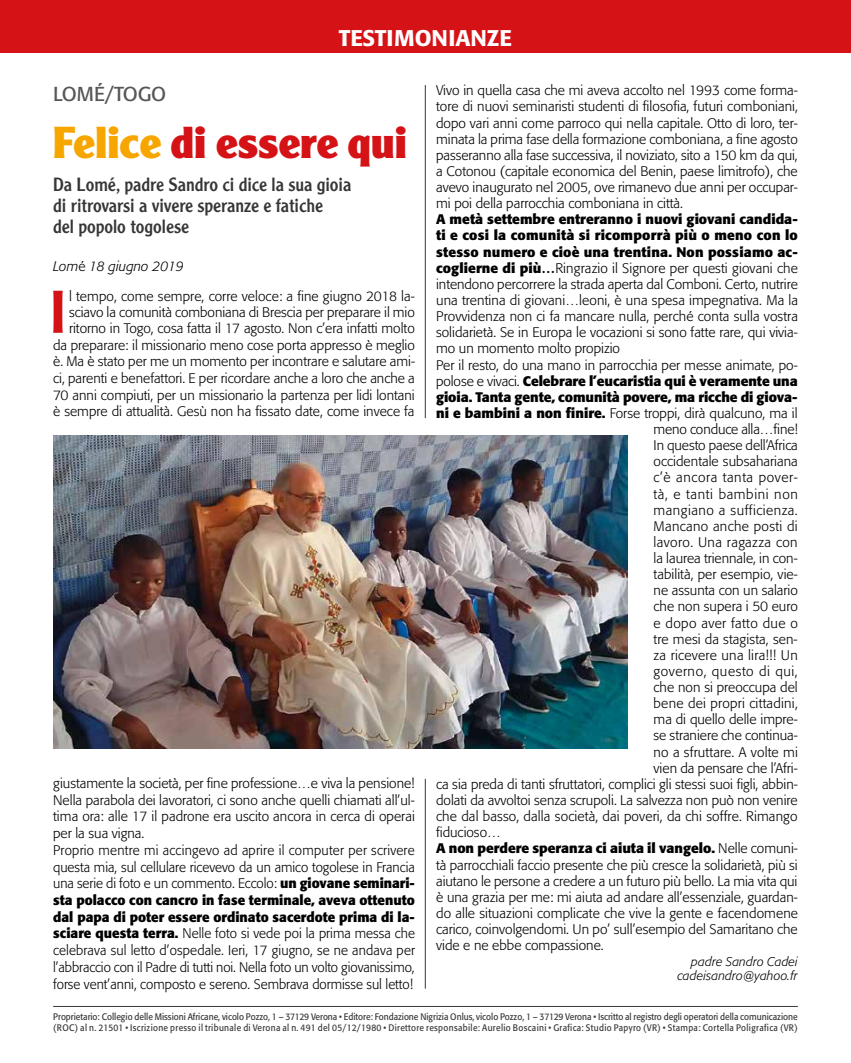
<style>
.page{position:relative;width:851px;height:1063px;background:#fff}
.page>*{position:absolute;margin:0;border:0;box-sizing:border-box;transform-origin:0 0}
.t1{font:500 58.88px "Clearface Gothic LH";color:#d51317}
.t2{font:900 43.75px "Clearface Gothic LH";letter-spacing:.005em;color:#d51317}
.t3{font:500 22.5px "Formata";color:#fff}
.t4{font:20px "Formata";letter-spacing:-.01em;color:#575756}
.t5{font:18.75px/21.2px "Clearface Gothic LH";color:#373636}
.t6{font:300 13.75px/16.8px "Formata";color:#000;text-align:right}
.t7{font:700 13.75px "Formata";color:#000}
.t8{font:300 13.75px "Formata";letter-spacing:.04em;color:#000}
.t9{font:300 13.75px "Formata";letter-spacing:.025em;color:#000}
.t10{font:300 13.75px "Formata";letter-spacing:.02em;color:#000}
.t11{font:300 13.75px "Formata";letter-spacing:.035em;color:#000}
.t12{font:300 13.75px "Formata";letter-spacing:.03em;color:#000}
.t13{font:300 13.75px "Formata";letter-spacing:.045em;color:#000}
.t14{font:italic 300 13.75px "Formata";color:#000}
.t15{font:italic 300 12.5px/13.8px "Formata";letter-spacing:.01em;color:#000;text-align:right}
.t16{font:9.38px/11.2px "Formata";color:#373636;scale:.91 1}
.s1{color:#f7a600}
.s2{font-style:normal}
.s3{font-weight:700}
.s4{font-weight:300}
</style>
<div class="page">
<div style="left:0;top:0;width:850px;height:53px;background:#d51317"></div>
<hr style="left:53px;top:1006px;width:744px;height:1px;background:#373636">
<hr style="left:425px;top:779px;width:1px;height:210px;background:#373636">
<hr style="left:425px;top:85px;width:1px;height:333px;background:#373636">
<img style="left:53px;top:436px;width:574px;height:312px">
<h3 class="t3" style="left:338px;top:24px;width:175px">TESTIMONIANZE</h3>
<h3 class="t4" style="left:53px;top:82px;width:114px">LOMÉ/TOGO</h3>
<h2 class="t2" style="left:53px;top:115px;width:355px"><span class="s1">Felice</span> di essere qui</h2>
<h3 class="t5" style="left:53px;top:173px;width:300px">Da Lomé, padre Sandro ci dice la sua gioia di ritrovarsi a vivere speranze e fatiche<br>del popolo togolese</h3>
<p class="t14" style="left:53px;top:258px;width:132px">Lom<span class="s2">é</span> 18 giugno 2019</p>
<h1 class="t1" style="left:50px;top:275px;width:18px">I</h1>
<p class="t6" style="left:53px;top:288px;width:363px">l tempo, come sempre, corre veloce: a fine giugno 2018 la&shy;sciavo la comunità comboniana di Brescia per preparare il mio ritorno in Togo, cosa fatta il 17 agosto. Non c’era infatti molto da preparare: il missionario meno cose porta appresso è meglio è. Ma è stato per me un momento per incontrare e salutare ami&shy;ci, parenti e benefattori. E per ricordare anche a loro che anche a 70 anni compiuti, per un missionario la partenza per lidi lontani è sempre di attualità. Gesù non ha fissato date, come invece fa</p>
<p class="t6" style="left:53px;top:775px;width:363px;text-align:left">giustamente la società, per fine professione…e viva la pensione!<br>Nella parabola dei lavoratori, ci sono anche quelli chiamati all’ul&shy;tima ora: alle 17 il padrone era uscito ancora in cerca di operai per la sua vigna.<br>Proprio mentre mi accingevo ad aprire il computer per scrivere questa mia, sul cellulare ricevevo da un amico togolese in Francia una serie di foto e un commento. Eccolo: <span class="s3">un giovane seminari&shy;sta polacco con cancro in fase terminale, aveva ottenuto dal papa di poter essere ordinato sacerdote prima di la&shy;sciare questa terra.</span> Nelle foto si vede poi la prima messa che celebrava sul letto d’ospedale. Ieri, 17 giugno, se ne andava per l’abbraccio con il Padre di tutti noi. Nella foto un volto giovanissimo, forse vent’anni, composto e sereno. Sembrava dormisse sul letto!</p>
<p class="t6" style="left:436px;top:83px;width:363px;line-height:16.1px;text-align:justify">Vivo in quella casa che mi aveva accolto nel 1993 come forma&shy;tore di nuovi seminaristi studenti di filosofia, futuri comboniani, dopo vari anni come parroco qui nella capitale. Otto di loro, ter&shy;minata la prima fase della formazione comboniana, a fine agosto passeranno alla fase successiva, il noviziato, sito a 150 km da qui, a Cotonou (capitale economica del Benin, paese limitrofo), che avevo inaugurato nel 2005, ove rimanevo due anni per occupar&shy;mi poi della parrocchia comboniana in città.</p>
<p class="t7" style="left:436px;top:211px;width:363px">A metà settembre entreranno i nuovi giovani candida-</p>
<p class="t7" style="left:436px;top:227px;width:363px">ti e cosi la comunità si ricomporrà più o meno con lo</p>
<p class="t7" style="left:436px;top:243px;width:363px">stesso numero e cioè una trentina. Non possiamo ac-</p>
<p class="t6" style="left:436px;top:260px;width:363px"><span class="s3">coglierne di più…</span>Ringrazio il Signore per questi giovani che</p>
<p class="t6" style="left:436px;top:276px;width:363px">intendono percorrere la strada aperta dal Comboni. Certo, nutrire</p>
<p class="t6" style="left:436px;top:292px;width:363px">una trentina di giovani…leoni, è una spesa impegnativa. Ma la</p>
<p class="t6" style="left:436px;top:308px;width:363px">Provvidenza non ci fa mancare nulla, perché conta sulla vostra</p>
<p class="t6" style="left:436px;top:324px;width:363px">solidarietà. Se in Europa le vocazioni si sono fatte rare, qui vivia-</p>
<p class="t6" style="left:436px;top:340px;width:185px">mo un momento molto propizio</p>
<p class="t6" style="left:436px;top:356px;width:363px">Per il resto, do una mano in parrocchia per messe animate, po-</p>
<p class="t7" style="left:436px;top:372px;width:363px"><span class="s4">polose e vivaci.</span> Celebrare l’eucaristia qui è veramente una</p>
<p class="t7" style="left:436px;top:388px;width:363px">gioia. Tanta gente, comunità povere, ma ricche di giova-</p>
<p class="t6" style="left:436px;top:405px;width:363px"><span class="s3">ni e bambini a non finire.</span> Forse troppi, dirà qualcuno, ma il</p>
<p class="t6" style="left:653px;top:421px;width:146px">meno conduce alla…fine!</p>
<p class="t6" style="left:653px;top:437px;width:146px">In questo paese dell’Africa</p>
<p class="t6" style="left:653px;top:453px;width:146px">occidentale subsahariana</p>
<p class="t8" style="left:653px;top:470px;width:146px">c’è ancora tanta pover-</p>
<p class="t13" style="left:653px;top:486px;width:146px">tà, e tanti bambini non</p>
<p class="t11" style="left:653px;top:502px;width:146px">mangiano a sufficienza.</p>
<p class="t9" style="left:653px;top:518px;width:146px">Mancano anche posti di</p>
<p class="t12" style="left:653px;top:534px;width:146px">lavoro. Una ragazza con</p>
<p class="t6" style="left:653px;top:550px;width:146px">la laurea triennale, in con-</p>
<p class="t6" style="left:653px;top:566px;width:146px">tabilità, per esempio, vie-</p>
<p class="t6" style="left:653px;top:582px;width:146px">ne assunta con un salario</p>
<p class="t6" style="left:653px;top:598px;width:146px">che non supera i 50 euro</p>
<p class="t9" style="left:653px;top:615px;width:146px">e dopo aver fatto due o</p>
<p class="t6" style="left:653px;top:631px;width:145px">tre mesi da stagista, sen-</p>
<p class="t10" style="left:653px;top:647px;width:146px">za ricevere una lira!!! Un</p>
<p class="t8" style="left:653px;top:663px;width:146px">governo, questo di qui,</p>
<p class="t6" style="left:653px;top:679px;width:146px">che non si preoccupa del</p>
<p class="t6" style="left:653px;top:695px;width:146px">bene dei propri cittadini,</p>
<p class="t6" style="left:653px;top:711px;width:146px">ma di quello delle impre-</p>
<p class="t6" style="left:653px;top:727px;width:146px">se straniere che continua-</p>
<p class="t6" style="left:653px;top:744px;width:146px">no a sfruttare. A volte mi</p>
<p class="t6" style="left:653px;top:760px;width:146px">vien da pensare che l’Afri-</p>
<p class="t6" style="left:436px;top:776px;width:363px">ca sia preda di tanti sfruttatori, complici gli stessi suoi figli, abbin-</p>
<p class="t6" style="left:436px;top:792px;width:363px">dolati da avvoltoi senza scrupoli. La salvezza non può non venire</p>
<p class="t6" style="left:436px;top:808px;width:363px">che dal basso, dalla società, dai poveri, da chi soffre. Rimango</p>
<p class="t6" style="left:436px;top:824px;width:66px">fiducioso…</p>
<p class="t7" style="left:436px;top:840px;width:363px">A non perdere speranza ci aiuta il vangelo. <span class="s4">Nelle comuni-</span></p>
<p class="t6" style="left:436px;top:856px;width:363px">tà parrocchiali faccio presente che più cresce la solidarietà, più si</p>
<p class="t6" style="left:436px;top:873px;width:363px">aiutano le persone a credere a un futuro più bello. La mia vita qui</p>
<p class="t6" style="left:436px;top:889px;width:363px">è una grazia per me: mi aiuta ad andare all’essenziale, guardan-</p>
<p class="t6" style="left:436px;top:905px;width:363px">do alle situazioni complicate che vive la gente e facendomene</p>
<p class="t6" style="left:436px;top:921px;width:363px">carico, coinvolgendomi. Un po’ sull’esempio del Samaritano che</p>
<p class="t6" style="left:436px;top:937px;width:169px">vide e ne ebbe compassione.</p>
<p class="t15" style="left:677px;top:955px;width:122px">padre Sandro Cadei cadeisandro@yahoo.fr</p>
<p class="t16" style="left:53px;top:1011px;width:819px">Proprietario: Collegio delle Missioni Africane, vicolo Pozzo, 1 – 37129 Verona • Editore: Fondazione Nigrizia Onlus, vicolo Pozzo, 1 – 37129 Verona • Iscritto al registro degli operatori della comunicazione (ROC) al n. 21501 • Iscrizione presso il tribunale di Verona al n. 491 del 05/12/1980 • Direttore responsabile: Aurelio Boscaini • Grafica: Studio Papyro (VR) • Stampa: Cortella Poligrafica (VR)</p>
</div>
